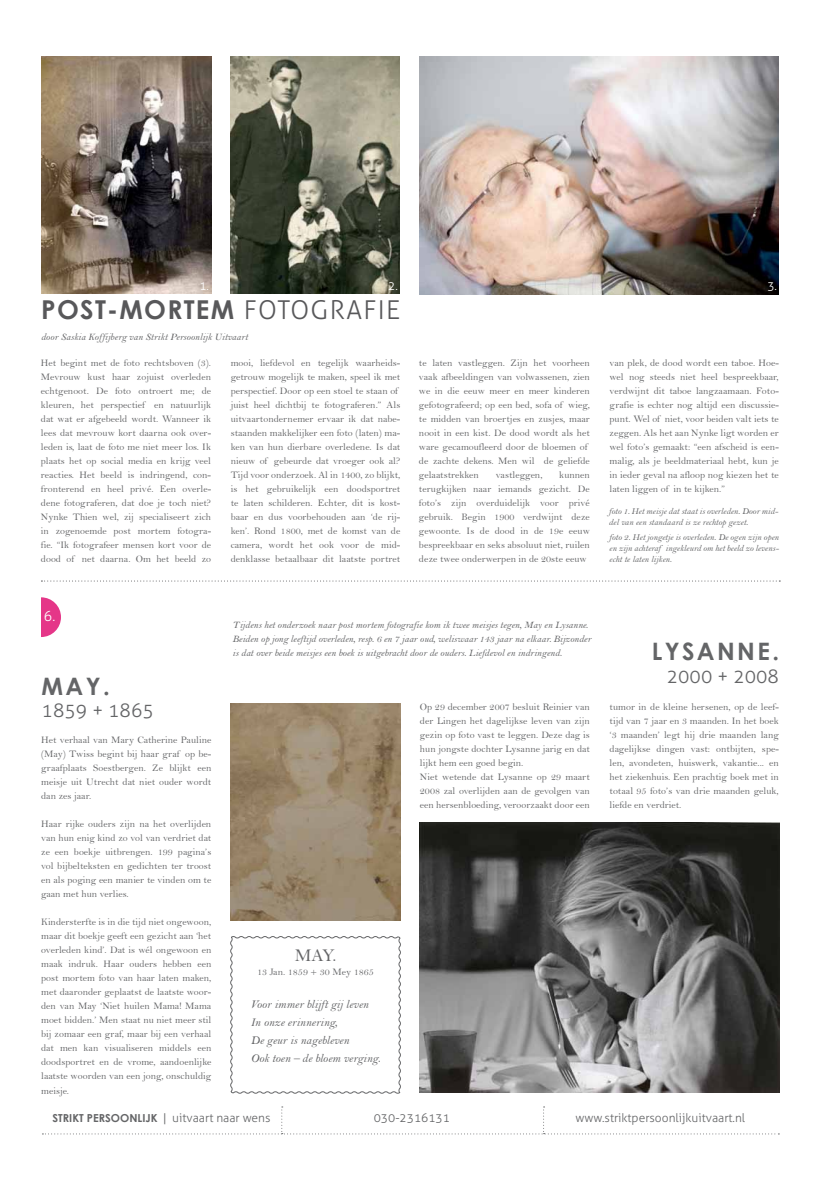
<style>
.page{position:relative;width:820px;height:1177px;background:#fff}
.page>*{position:absolute;margin:0;border:0;box-sizing:border-box;transform-origin:0 0}
.t1{font:700 26px "Century Gothic";letter-spacing:.05em;color:#58585a}
.t2{font:700 24px "Century Gothic";letter-spacing:.1em;color:#646567}
.t3{font:300 19px "Aller";color:#646567}
.t4{font:18px "Bell";color:#646567}
.t5{font:300 14px "Aller";color:#fff}
.t6{font:12px/18px "Bell MT Italic";letter-spacing:.005em;color:#646567}
.t7{font:300 12px "Aller";color:#646567}
.t8{font:300 12px "Aller";color:#fff}
.t9{font:700 11px "Century Gothic";color:#646567}
.t10{font:10px/14px "Bell";letter-spacing:.005em;color:#646567;text-align:justify}
.t11{font:10px/14px "Bell MT Italic";letter-spacing:.005em;color:#646567}
.t12{font:9px/10.8px "Bell MT Italic";letter-spacing:.005em;color:#646567;text-align:justify}
.s1{font-family:"Aller";font-weight:300}
.s2{font-weight:400;font-size:12px}
.s3{font-family:"Aller";font-weight:300;font-size:12px}
</style>
<div class="page">
<svg style="left:230px;top:936px;width:171px;height:158px"></svg>
<svg style="left:42px;top:1106px;width:737px;height:28px"></svg>
<img style="left:419px;top:57px;width:359px;height:237px">
<img style="left:41px;top:56px;width:170px;height:238px">
<img style="left:230px;top:56px;width:170px;height:238px">
<img style="left:419px;top:822px;width:360px;height:270px">
<img style="left:231px;top:703px;width:169px;height:217px">
<div style="left:21px;top:597px;width:40px;height:40px;background:#e53688;border-radius:50%"></div>
<div style="left:11px;top:592px;width:30px;height:51px;background:#fff"></div>
<svg style="left:41px;top:580px;width:739px;height:1px"></svg>
<p class="t8" style="left:199px;top:278px;width:11px">1.</p>
<p class="t8" style="left:388px;top:278px;width:11px">2.</p>
<p class="t8" style="left:767px;top:278px;width:11px">3.</p>
<h1 class="t1" style="left:41px;top:294px;width:360px">POST-MORTEM <span class="s1">FOTOGRAFIE</span></h1>
<p class="t10" style="left:41px;top:355px;width:172px">Het begint met de foto rechtsboven (3).<br>Mevrouw kust haar zojuist overleden echtgenoot. De foto ontroert me; de kleuren, het perspectief en natuurlijk dat wat er afgebeeld wordt. Wanneer ik lees dat mevrouw kort daarna ook over&shy;leden is, laat de foto me niet meer los. Ik plaats het op social media en krijg veel reacties. Het beeld is indringend, con&shy;fronterend en heel privé. Een overle&shy;dene fotograferen, dat doe je toch niet?<br>Nynke Thien wel, zij specialiseert zich in zogenoemde post mortem fotogra&shy;fie. “Ik fotografeer mensen kort voor de dood of net daarna. Om het beeld zo</p>
<p class="t11" style="left:41px;top:330px;width:208px">door Saskia Koffijberg van Strikt Persoonlijk Uitvaart</p>
<p class="t10" style="left:230px;top:355px;width:171px;text-align:left">mooi, liefdevol en tegelijk waarheids&shy;getrouw mogelijk te maken, speel ik met perspectief. Door op een stoel te staan of juist heel dichtbij te fotograferen.” Als uitvaartondernemer ervaar ik dat nabe&shy;staanden makkelijker een foto (laten) ma&shy;ken van hun dierbare overledene. Is dat nieuw of gebeurde dat vroeger ook al?<br>Tijd voor onderzoek. Al in 1400, zo blijkt, is het gebruikelijk een doodsportret te laten schilderen. Echter, dit is kost&shy;baar en dus voorbehouden aan ‘de rij&shy;ken’. Rond 1800, met de komst van de camera, wordt het ook voor de mid&shy;denklasse betaalbaar dit laatste portret</p>
<p class="t10" style="left:419px;top:355px;width:172px;text-align:left">te laten vastleggen. Zijn het voorheen vaak afbeeldingen van volwassenen, zien we in die eeuw meer en meer kinderen gefotografeerd; op een bed, sofa of wieg, te midden van broertjes en zusjes, maar nooit in een kist. De dood wordt als het ware gecamoufleerd door de bloemen of de zachte dekens. Men wil de geliefde gelaatstrekken</p>
<p class="t10" style="left:495px;top:467px;width:48px">vastleggen,</p>
<p class="t10" style="left:419px;top:467px;width:172px;text-indent:140px">kunnen terugkijken naar iemands gezicht. De foto’s zijn overduidelijk voor privé gebruik. Begin 1900 verdwijnt deze gewoonte. Is de dood in de 19e eeuw bespreekbaar en seks absoluut niet, ruilen deze twee onderwerpen in de 20ste eeuw</p>
<p class="t10" style="left:609px;top:355px;width:171px">van plek, de dood wordt een taboe. Hoe&shy;wel nog steeds niet heel bespreekbaar, verdwijnt dit taboe langzaamaan. Foto&shy;grafie is echter nog altijd een discussie&shy;punt. Wel of niet, voor beiden valt iets te zeggen. Als het aan Nynke ligt worden er wel foto’s gemaakt: “een afscheid is een&shy;malig, als je beeldmateriaal hebt, kun je in ieder geval na afloop nog kiezen het te laten liggen of in te kijken.”</p>
<p class="t12" style="left:608px;top:506px;width:171px">foto 1. Het meisje dat staat is overleden. Door mid&shy;del van een standaard is ze rechtop gezet.</p>
<p class="t12" style="left:609px;top:531px;width:171px">foto 2. Het jongetje is overleden. De ogen zijn open en zijn achteraf ingekleurd om het beeld zo levens&shy;echt te laten lijken.</p>
<h3 class="t5" style="left:44px;top:607px;width:13px">6.</h3>
<h2 class="t2" style="left:42px;top:670px;width:70px">MAY.</h2>
<h3 class="t3" style="left:42px;top:699px;width:114px">1859 + 1865</h3>
<p class="t10" style="left:41px;top:733px;width:172px">Het verhaal van Mary Catherine Pauline (May) Twiss begint bij haar graf op be&shy;graafplaats Soestbergen. Ze blijkt een meisje uit Utrecht dat niet ouder wordt dan zes jaar.</p>
<p class="t10" style="left:41px;top:817px;width:172px">Haar rijke ouders zijn na het overlijden van hun enig kind zo vol van verdriet dat ze een boekje uitbrengen. 199 pagina’s vol bijbelteksten en gedichten ter troost en als poging een manier te vinden om te gaan met hun verlies.</p>
<p class="t10" style="left:41px;top:915px;width:172px">Kindersterfte is in die tijd niet ongewoon, maar dit boekje geeft een gezicht aan ‘het overleden kind’. Dat is wél ongewoon en maak indruk. Haar ouders hebben een post mortem foto van haar laten maken, met daaronder geplaatst de laatste woor&shy;den van May ‘Niet huilen Mama! Mama moet bidden.’ Men staat nu niet meer stil bij zomaar een graf, maar bij een verhaal dat men kan visualiseren middels een doodsportret en de vrome, aandoenlijke laatste woorden van een jong, onschuldig meisje.</p>
<p class="t11" style="left:232px;top:617px;width:360px">Tijdens het onderzoek naar post mortem fotografie kom ik twee meisjes tegen, May en Lysanne.<br>Beiden op jong leeftijd overleden, resp. 6 en 7 jaar oud, weliswaar 143 jaar na elkaar. Bijzonder is dat over beide meisjes een boek is uitgebracht door de ouders. Liefdevol en indringend.</p>
<h2 class="t2" style="left:651px;top:636px;width:129px">LYSANNE.</h2>
<h3 class="t3" style="left:666px;top:664px;width:114px">2000 + 2008</h3>
<p class="t10" style="left:420px;top:700px;width:171px;text-align:left">Op 29 december 2007 besluit Reinier van der Lingen het dagelijkse leven van zijn gezin op foto vast te leggen. Deze dag is hun jongste dochter Lysanne jarig en dat lijkt hem een goed begin.<br>Niet wetende dat Lysanne op 29 maart 2008 zal overlijden aan de gevolgen van een hersenbloeding, veroorzaakt door een</p>
<p class="t10" style="left:609px;top:700px;width:171px">tumor in de kleine hersenen, op de leef&shy;tijd van 7 jaar en 3 maanden. In het boek ‘3 maanden’ legt hij drie maanden lang dagelijkse dingen vast: ontbijten, spe&shy;len, avondeten, huiswerk, vakantie... en het ziekenhuis. Een prachtig boek met in totaal 95 foto’s van drie maanden geluk, liefde en verdriet.</p>
<h3 class="t4" style="left:294px;top:944px;width:43px">MAY.</h3>
<p class="t10" style="left:257px;top:964px;width:118px">13 Jan. 1859 + 30 Mey 1865</p>
<p class="t6" style="left:251px;top:995px;width:131px">Voor immer blijft gij leven<br>In onze erinnering,<br>De geur is nagebleven<br>Ook toen – de bloem verging.</p>
<p class="t9" style="left:52px;top:1110px;width:219px">STRIKT PERSOONLIJK <span class="s2">|</span> <span class="s3">uitvaart naar wens</span></p>
<p class="t7" style="left:373px;top:1109px;width:78px">030-2316131</p>
<p class="t7" style="left:575px;top:1109px;width:171px">www.striktpersoonlijkuitvaart.nl</p>
</div>
